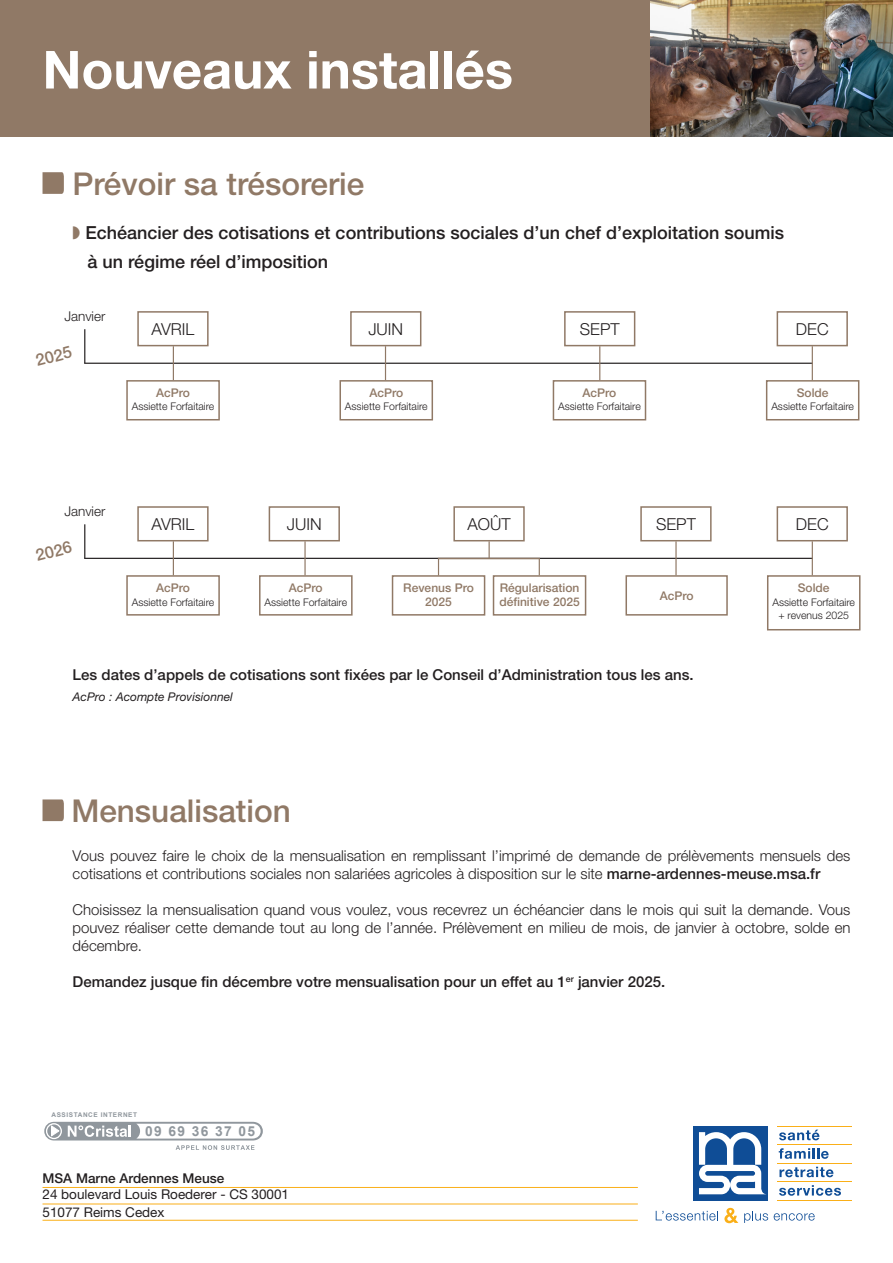
<style>
.page{position:relative;width:893px;height:1263px;background:#fff}
.page>*{position:absolute;margin:0;border:0;box-sizing:border-box;transform-origin:0 0}
.Titre_1{font:700 52.5px "Helvetica Neue LT Std";color:#fff}
.Titre_1-2{font:500 31.5px "Helvetica Neue LT Std";color:#907966}
.t1{font:500 18px "Helvetica Neue LT Std";color:#231f20}
.t2{font:300 16.5px "Helvetica Neue LT Std";color:#231f20}
.t3{font:500 16.5px "Helvetica Neue LT Std";color:#907966}
.t4{font:300 15px/18px "Helvetica Neue LT Std";color:#231f20}
.t5{font:500 15px "Helvetica Neue LT Std";color:#231f20}
.t6{font:700 13.8px "Arial";letter-spacing:.1em;color:#90979d}
.Adresse_CMSA{font:13.5px "Helvetica Neue LT Std";color:#231f20}
.Nom_CMSA{font:500 13.5px "Helvetica Neue LT Std";color:#231f20}
.t7{font:300 13.5px "Helvetica Neue LT Std";color:#231f20}
.t8{font:500 12px/14.4px "Helvetica Neue LT Std";color:#907966;text-align:center}
.t9{font:italic 12px "Helvetica Neue LT Std";color:#231f20}
.t10{font:300 10.5px/13.5px "Helvetica Neue LT Std";color:#231f20;text-align:center}
.t11{font:700 6.45px "Arial";letter-spacing:.09em;color:#90979d}
.s1{font-weight:500}
</style>
<div class="page">
<div style="left:0;top:0;width:893px;height:136px;background:#907966"></div>
<hr style="left:84px;top:329px;width:1px;height:34px;background:#231f20">
<hr style="left:84px;top:363px;width:729px;height:1px;background:#231f20">
<div style="left:137px;top:311px;width:72px;height:35px;border:2px solid #907966"></div>
<hr style="left:173px;top:346px;width:1px;height:34px;background:#907966">
<div style="left:126px;top:380px;width:94px;height:40px;border:2px solid #907966"></div>
<hr style="left:385px;top:346px;width:1px;height:34px;background:#907966">
<div style="left:350px;top:311px;width:71px;height:35px;border:2px solid #907966"></div>
<div style="left:339px;top:380px;width:94px;height:40px;border:2px solid #907966"></div>
<hr style="left:599px;top:346px;width:1px;height:34px;background:#907966">
<div style="left:564px;top:311px;width:71px;height:35px;border:2px solid #907966"></div>
<div style="left:553px;top:380px;width:93px;height:40px;border:2px solid #907966"></div>
<hr style="left:812px;top:346px;width:1px;height:34px;background:#907966">
<div style="left:777px;top:311px;width:71px;height:35px;border:2px solid #907966"></div>
<div style="left:766px;top:380px;width:93px;height:40px;border:2px solid #907966"></div>
<hr style="left:84px;top:524px;width:1px;height:34px;background:#231f20">
<hr style="left:84px;top:558px;width:729px;height:1px;background:#231f20">
<div style="left:137px;top:506px;width:72px;height:35px;border:2px solid #907966"></div>
<hr style="left:173px;top:541px;width:1px;height:34px;background:#907966">
<div style="left:126px;top:575px;width:94px;height:41px;border:2px solid #907966"></div>
<hr style="left:304px;top:541px;width:2px;height:34px;background:#907966">
<div style="left:269px;top:506px;width:71px;height:35px;border:2px solid #907966"></div>
<div style="left:259px;top:575px;width:94px;height:41px;border:2px solid #907966"></div>
<hr style="left:675px;top:541px;width:2px;height:34px;background:#907966">
<div style="left:640px;top:506px;width:72px;height:35px;border:2px solid #907966"></div>
<div style="left:625px;top:575px;width:103px;height:41px;border:2px solid #907966"></div>
<hr style="left:812px;top:541px;width:1px;height:34px;background:#907966">
<div style="left:777px;top:506px;width:71px;height:35px;border:2px solid #907966"></div>
<div style="left:767px;top:575px;width:93px;height:55px;border:2px solid #907966"></div>
<svg style="left:43px;top:172px;width:21px;height:22px"></svg>
<svg style="left:43px;top:799px;width:21px;height:22px"></svg>
<svg style="left:489px;top:541px;width:1px;height:17px"></svg>
<div style="left:453px;top:506px;width:72px;height:35px;border:2px solid #907966"></div>
<div style="left:392px;top:575px;width:93px;height:41px;border:2px solid #907966"></div>
<div style="left:493px;top:575px;width:93px;height:41px;border:2px solid #907966"></div>
<svg style="left:438px;top:559px;width:1px;height:17px"></svg>
<svg style="left:539px;top:559px;width:1px;height:16px"></svg>
<hr style="left:438px;top:558px;width:102px;height:1px;background:#907966">
<svg style="left:779px;top:1130px;width:40px;height:10px"></svg>
<svg style="left:779px;top:1148px;width:50px;height:11px"></svg>
<svg style="left:779px;top:1167px;width:55px;height:10px"></svg>
<svg style="left:779px;top:1185px;width:62px;height:11px"></svg>
<hr style="left:777px;top:1126px;width:75px;height:1px;background:#faaf18">
<hr style="left:777px;top:1144px;width:75px;height:1px;background:#faaf18">
<hr style="left:777px;top:1163px;width:75px;height:1px;background:#faaf18">
<hr style="left:777px;top:1181px;width:75px;height:1px;background:#faaf18">
<hr style="left:777px;top:1199px;width:75px;height:1px;background:#faaf18">
<div style="left:693px;top:1126px;width:74px;height:74px;background:#0f4d96"></div>
<svg style="left:699px;top:1132px;width:66px;height:62px"></svg>
<svg style="left:656px;top:1211px;width:62px;height:9px"></svg>
<svg style="left:724px;top:1208px;width:14px;height:15px"></svg>
<svg style="left:744px;top:1211px;width:24px;height:12px"></svg>
<svg style="left:774px;top:1213px;width:41px;height:7px"></svg>
<hr style="left:43px;top:1187px;width:595px;height:1px;background:#faaf18">
<hr style="left:43px;top:1204px;width:595px;height:1px;background:#faaf18">
<hr style="left:43px;top:1220px;width:595px;height:1px;background:#faaf18">
<svg style="left:43px;top:1120px;width:222px;height:22px"></svg>
<svg style="left:44px;top:1122px;width:219px;height:28px"></svg>
<img style="left:651px;top:0;width:242px;height:136px">
<p class="Titre_1" style="left:43px;top:37px;width:472px">Nouveaux installés</p>
<p class="Titre_1-2" style="left:72px;top:165px;width:293px">Prévoir sa trésorerie</p>
<p class="t1" style="left:86px;top:221px;width:700px">Echéancier des cotisations et contributions sociales d’un chef d’exploitation soumis</p>
<p class="t1" style="left:88px;top:251px;width:242px">à un régime réel d’imposition</p>
<p class="t7" style="left:64px;top:308px;width:43px">Janvier</p>
<p class="t3" style="left:34px;top:351px;width:38px;rotate:-15deg">2025</p>
<p class="t2" style="left:152px;top:319px;width:44px">AVRIL</p>
<p class="t2" style="left:368px;top:319px;width:36px">JUIN</p>
<p class="t2" style="left:580px;top:319px;width:41px">SEPT</p>
<p class="t2" style="left:796px;top:319px;width:34px">DEC</p>
<p class="t8" style="left:156px;top:385px;width:35px">AcPro</p>
<p class="t10" style="left:132px;top:400px;width:84px">Assiette Forfaitaire</p>
<p class="t8" style="left:369px;top:385px;width:35px">AcPro</p>
<p class="t10" style="left:345px;top:400px;width:84px">Assiette Forfaitaire</p>
<p class="t8" style="left:583px;top:385px;width:35px">AcPro</p>
<p class="t10" style="left:558px;top:400px;width:84px">Assiette Forfaitaire</p>
<p class="t8" style="left:797px;top:385px;width:33px">Solde</p>
<p class="t10" style="left:771px;top:400px;width:84px">Assiette Forfaitaire</p>
<p class="t7" style="left:64px;top:503px;width:43px">Janvier</p>
<p class="t3" style="left:34px;top:546px;width:38px;rotate:-15deg">2026</p>
<p class="t2" style="left:152px;top:514px;width:44px">AVRIL</p>
<p class="t2" style="left:287px;top:514px;width:36px">JUIN</p>
<p class="t2" style="left:467px;top:514px;width:45px">AOÛT</p>
<p class="t2" style="left:656px;top:514px;width:41px">SEPT</p>
<p class="t2" style="left:796px;top:514px;width:34px">DEC</p>
<p class="t8" style="left:156px;top:580px;width:35px">AcPro</p>
<p class="t10" style="left:132px;top:595px;width:84px">Assiette Forfaitaire</p>
<p class="t8" style="left:289px;top:580px;width:35px">AcPro</p>
<p class="t10" style="left:264px;top:595px;width:84px">Assiette Forfaitaire</p>
<p class="t8" style="left:403px;top:580px;width:72px">Revenus Pro<br>2025</p>
<p class="t8" style="left:499px;top:580px;width:82px;text-align:left">Régularisation définitive 2025</p>
<p class="t8" style="left:660px;top:588px;width:35px">AcPro</p>
<p class="t8" style="left:798px;top:580px;width:33px">Solde</p>
<p class="t10" style="left:772px;top:595px;width:84px">Assiette Forfaitaire + revenus 2025</p>
<p class="t5" style="left:73px;top:666px;width:623px">Les dates d’appels de cotisations sont fixées par le Conseil d’Administration tous les ans.</p>
<p class="t9" style="left:73px;top:690px;width:162px">AcPro : Acompte Provisionnel</p>
<p class="Titre_1-2" style="left:71px;top:792px;width:221px">Mensualisation</p>
<p class="t4" style="left:73px;top:846px;width:779px">Vous pouvez faire le choix de la mensualisation en remplissant l’imprimé de demande de prélèvements mensuels des cotisations et contributions sociales non salariées agricoles à disposition sur le site <span class="s1">marne-ardennes-meuse.msa.fr</span></p>
<p class="t4" style="left:73px;top:900px;width:779px;text-align:justify">Choisissez la mensualisation quand vous voulez, vous recevrez un échéancier dans le mois qui suit la demande. Vous pouvez réaliser cette demande tout au long de l’année. Prélèvement en milieu de mois, de janvier à octobre, solde en décembre.</p>
<p class="t5" style="left:73px;top:973px;width:594px">Demandez jusque fin décembre votre mensualisation pour un effet au 1<sup>er</sup> janvier 2025.</p>
<p class="t11" style="left:52px;top:1110px;width:87px">ASSISTANCE INTERNET</p>
<p class="t6" style="left:145px;top:1122px;width:111px">09 69 36 37 05</p>
<p class="Nom_CMSA" style="left:43px;top:1170px;width:183px">MSA Marne Ardennes Meuse</p>
<p class="Adresse_CMSA" style="left:43px;top:1186px;width:248px">24 boulevard Louis Roederer - CS 30001</p>
<p class="Adresse_CMSA" style="left:43px;top:1204px;width:124px">51077 Reims Cedex</p>
</div>
